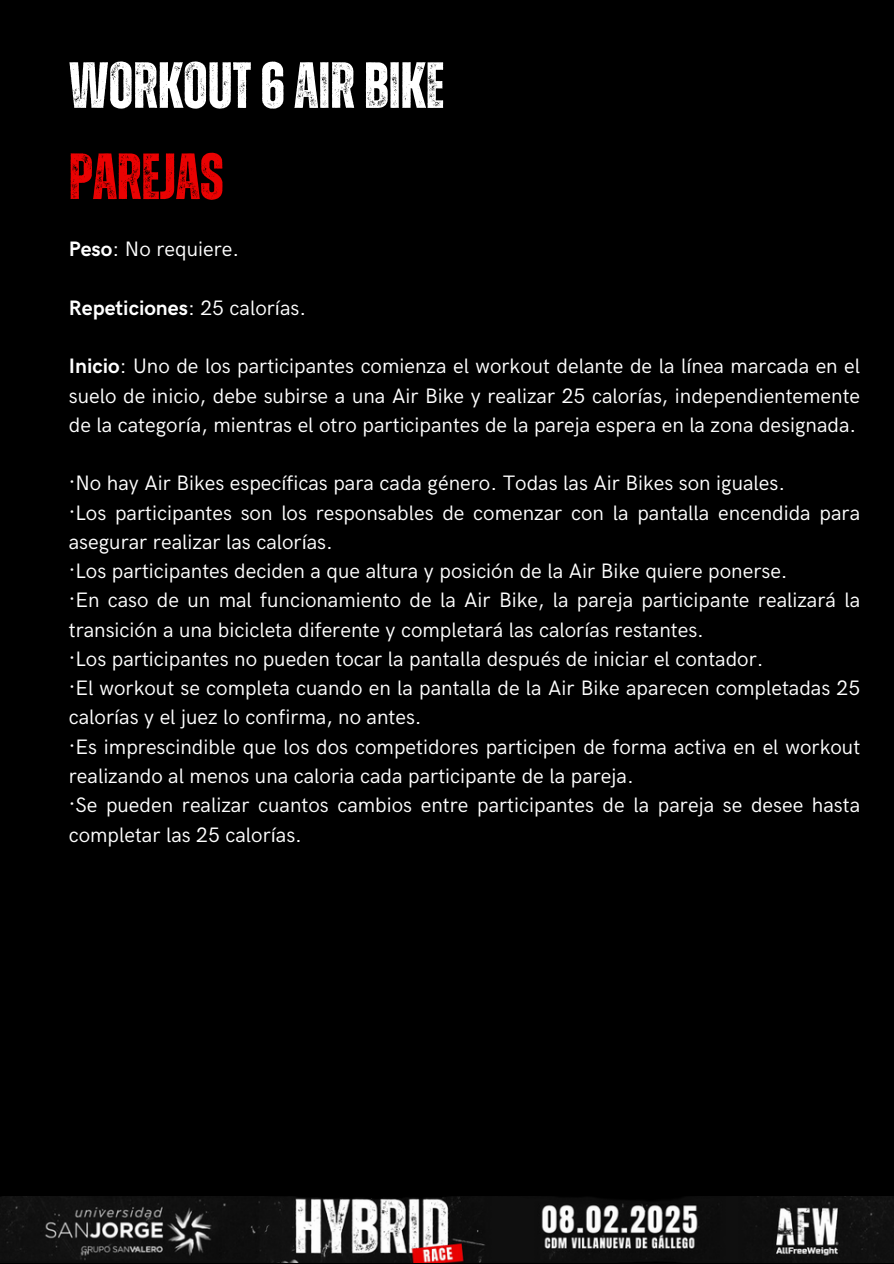
<style>
.page{position:relative;width:894px;height:1264px;background:#fff}
.page>*{position:absolute;margin:0;border:0;box-sizing:border-box;transform-origin:0 0}
.t1{font:700 65.1px/91.2px "Zuume Rough";color:#fff}
.t2{font:21px/29.2px "HK Grotesk";color:#fff}
.t3{font:700 21px "HK Grotesk";color:#fff}
.s1{color:#ea0202}
.s2{font-weight:700}
.s3{font-weight:400}
</style>
<div class="page">
<div style="left:0;top:0;width:893px;height:1263px;background:#000"></div>
<img style="left:0;top:1196px;width:893px;height:66px">
<h1 class="t1" style="left:69px;top:43px;width:377px">WORKOUT6AIRBIKE<br><span class="s1">PAREJAS</span></h1>
<p class="t2" style="left:69px;top:235px;width:172px"><span class="s2">Peso</span>: No requiere.</p>
<p class="t3" style="left:69px;top:296px;width:239px">Repeticiones<span class="s3">: 25 calorías.</span></p>
<p class="t2" style="left:69px;top:352px;width:792px;text-align:justify"><span class="s2">Inicio</span>: Uno de los participantes comienza el workout delante de la línea marcada en el suelo de inicio, debe subirse a una Air Bike y realizar 25 calorías, independientemente de la categoría, mientras el otro participantes de la pareja espera en la zona designada.</p>
<p class="t2" style="left:69px;top:469px;width:717px">·No hay Air Bikes específicas para cada género. Todas las Air Bikes son iguales.</p>
<p class="t2" style="left:69px;top:498px;width:792px">·Los participantes son los responsables de comenzar con la pantalla encendida para asegurar realizar las calorías.</p>
<p class="t2" style="left:69px;top:557px;width:720px">·Los participantes deciden a que altura y posición de la Air Bike quiere ponerse.</p>
<p class="t2" style="left:69px;top:586px;width:792px">·En caso de un mal funcionamiento de la Air Bike, la pareja participante realizará la transición a una bicicleta diferente y completará las calorías restantes.</p>
<p class="t2" style="left:69px;top:645px;width:696px">·Los participantes no pueden tocar la pantalla después de iniciar el contador.</p>
<p class="t2" style="left:69px;top:674px;width:792px">·El workout se completa cuando en la pantalla de la Air Bike aparecen completadas 25 calorías y el juez lo confirma, no antes.</p>
<p class="t2" style="left:69px;top:732px;width:792px">·Es imprescindible que los dos competidores participen de forma activa en el workout realizando al menos una caloria cada participante de la pareja.</p>
<p class="t2" style="left:69px;top:791px;width:792px">·Se pueden realizar cuantos cambios entre participantes de la pareja se desee hasta completar las 25 calorías.</p>
</div>
